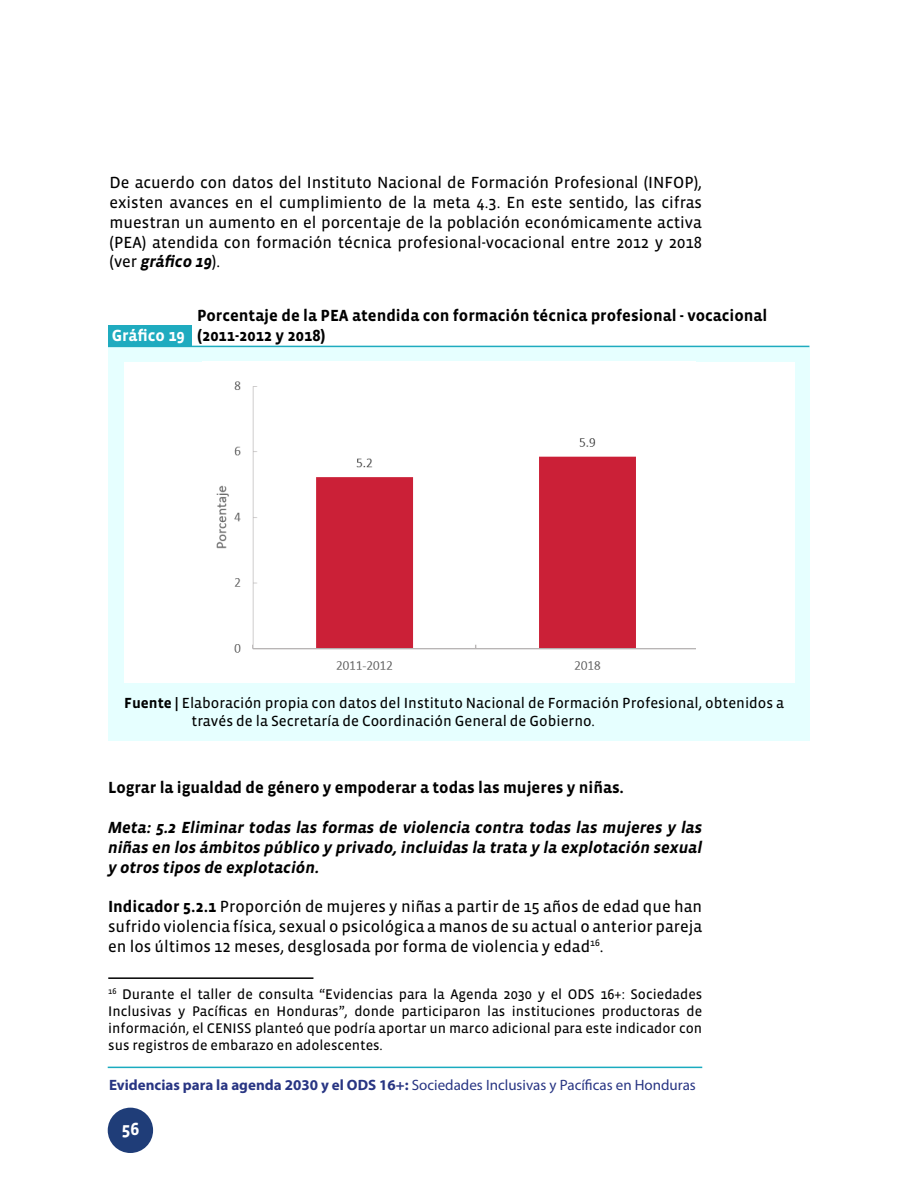
<style>
.page{position:relative;width:918px;height:1188px;background:#fff}
.page>*{position:absolute;margin:0;border:0;box-sizing:border-box;transform-origin:0 0}
.t1{font:700 18px "Vista Sans";color:#fff}
.t2{font:16.5px/19.8px "Vista Sans Reg";color:#000;text-align:justify}
.t3{font:italic 700 16.5px/19.8px "Vista Sans";color:#000;text-align:justify}
.t4{font:700 16.5px/19.8px "Vista Sans";color:#000}
.t5{font:700 16.5px "Vista Sans";color:#fff}
.t6{font:15px/18px "Vista Sans Reg";color:#000}
.t7{font:15px "Myriad Pro";color:#283583}
.t8{font:14.25px/17.1px "Vista Sans Reg";color:#000;text-align:justify}
.s1{font-family:"Vista Sans Reg";font-weight:400;font-style:normal}
.s2{font-family:"Vista Sans";font-weight:700}
.s3{font-weight:700}
</style>
<div class="page">
<hr style="left:108px;top:1067px;width:594px;height:1px;background:#1aabbf">
<div style="left:108px;top:1108px;width:45px;height:45px;background:#1f3d78;border-radius:50%"></div>
<div style="left:108px;top:347px;width:701px;height:394px;background:#e6ffff"></div>
<div style="left:108px;top:326px;width:83px;height:21px;background:#1fabbf"></div>
<hr style="left:108px;top:346px;width:701px;height:1px;background:#1fabbf">
<div style="left:124px;top:362px;width:671px;height:321px;background:#fff"></div>
<img style="left:216px;top:381px;width:480px;height:289px">
<hr style="left:108px;top:977px;width:205px;height:2px;background:#000">
<p class="t2" style="left:110px;top:173px;width:594px">De acuerdo con datos del Instituto Nacional de Formación Profesional (INFOP), existen avances en el cumplimiento de la meta 4.3. En este sentido, las cifras muestran un aumento en el porcentaje de la población económicamente activa (PEA) atendida con formación técnica profesional-vocacional entre 2012 y 2018</p>
<p class="t3" style="left:110px;top:252px;width:112px"><span class="s1">(ver</span> gráfico 19<span class="s1">).</span></p>
<p class="t5" style="left:112px;top:327px;width:75px">Gráfico 19</p>
<p class="t4" style="left:197px;top:306px;width:572px">Porcentaje de la PEA atendida con formación técnica profesional - vocacional (2011-2012 y 2018)</p>
<p class="t6" style="left:192px;top:694px;width:594px;text-indent:-68px"><span class="s2">Fuente |</span> Elaboración propia con datos del Instituto Nacional de Formación Profesional, obtenidos a través de la Secretaría de Coordinación General de Gobierno.</p>
<p class="t4" style="left:108px;top:778px;width:518px">Lograr la igualdad de género y empoderar a todas las mujeres y niñas.</p>
<p class="t3" style="left:108px;top:818px;width:596px">Meta: 5.2 Eliminar todas las formas de violencia contra todas las mujeres y las niñas en los ámbitos público y privado, incluidas la trata y la explotación sexual y otros tipos de explotación.</p>
<p class="t2" style="left:108px;top:897px;width:596px"><span class="s2">Indicador 5.2.1</span> Proporción de mujeres y niñas a partir de 15 años de edad que han sufrido violencia física, sexual o psicológica a manos de su actual o anterior pareja en los últimos 12 meses, desglosada por forma de violencia y edad<sup>16</sup>.</p>
<p class="t8" style="left:108px;top:986px;width:596px"><sup>16</sup> Durante el taller de consulta “Evidencias para la Agenda 2030 y el ODS 16+: Sociedades Inclusivas y Pacíficas en Honduras”, donde participaron las instituciones productoras de información, el CENISS planteó que podría aportar un marco adicional para este indicador con sus registros de embarazo en adolescentes.</p>
<p class="t7" style="left:109px;top:1076px;width:588px"><span class="s3">Evidencias para la agenda 2030 y el ODS 16+:</span> Sociedades Inclusivas y Pacíficas en Honduras</p>
<p class="t1" style="left:121px;top:1120px;width:19px">56</p>
</div>
